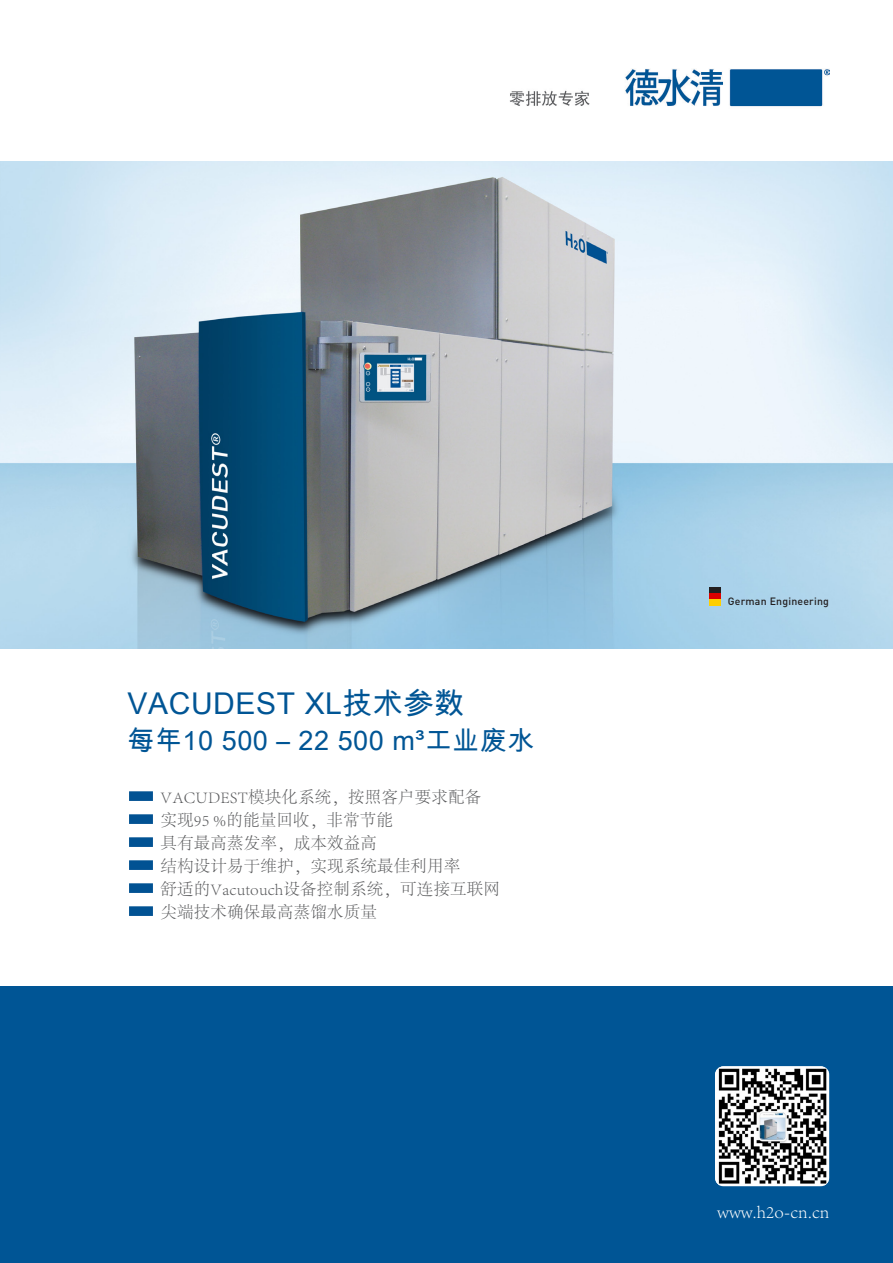
<style>
.page{position:relative;width:893px;height:1263px;background:#fff}
.page>*{position:absolute;margin:0;border:0;box-sizing:border-box;transform-origin:0 0}
.t1{font:30px "Arial Unicode MS";letter-spacing:.02em;color:#005595}
.t2{font:27px "Arial Unicode MS";letter-spacing:.02em;color:#005595}
.t3{font:300 18px "Adobe Song Std";color:#fff}
.t4{font:300 16.5px "Adobe Song Std";letter-spacing:.01em;color:#57585a}
.t5{font:500 10.5px "DINOT";letter-spacing:.02em;color:#231f20}
</style>
<div class="page">
<div style="left:0;top:986px;width:893px;height:277px;background:#005595"></div>
<img style="left:0;top:162px;width:893px;height:486px">
<img style="left:129px;top:791px;width:23px;height:9px">
<img style="left:129px;top:814px;width:23px;height:9px">
<img style="left:129px;top:837px;width:23px;height:9px">
<img style="left:129px;top:860px;width:23px;height:9px">
<img style="left:129px;top:883px;width:23px;height:9px">
<img style="left:129px;top:906px;width:23px;height:9px">
<div style="left:709px;top:587px;width:12px;height:6px;background:#231f20"></div>
<div style="left:709px;top:593px;width:12px;height:6px;background:#dc0000"></div>
<div style="left:709px;top:599px;width:12px;height:6px;background:#fece00"></div>
<img style="left:510px;top:69px;width:319px;height:38px">
<img style="left:715px;top:1066px;width:113px;height:119px">
<p class="t1" style="left:128px;top:681px;width:338px">VACUDEST XL技术参数</p>
<p class="t2" style="left:128px;top:720px;width:409px">每年10 500 – 22 500 m³工业废水</p>
<p class="t4" style="left:161px;top:788px;width:322px">VACUDEST模块化系统，按照客户要求配备</p>
<p class="t4" style="left:161px;top:811px;width:234px">实现95 %的能量回收，非常节能</p>
<p class="t4" style="left:161px;top:834px;width:218px">具有最高蒸发率，成本效益高</p>
<p class="t4" style="left:161px;top:857px;width:301px">结构设计易于维护，实现系统最佳利用率</p>
<p class="t4" style="left:161px;top:880px;width:341px">舒适的Vacutouch设备控制系统，可连接互联网</p>
<p class="t4" style="left:161px;top:903px;width:218px">尖端技术确保最高蒸馏水质量</p>
<p class="t5" style="left:728px;top:594px;width:103px">German Engineering</p>
<p class="t3" style="left:717px;top:1201px;width:113px">www.h2o-cn.cn</p>
</div>
